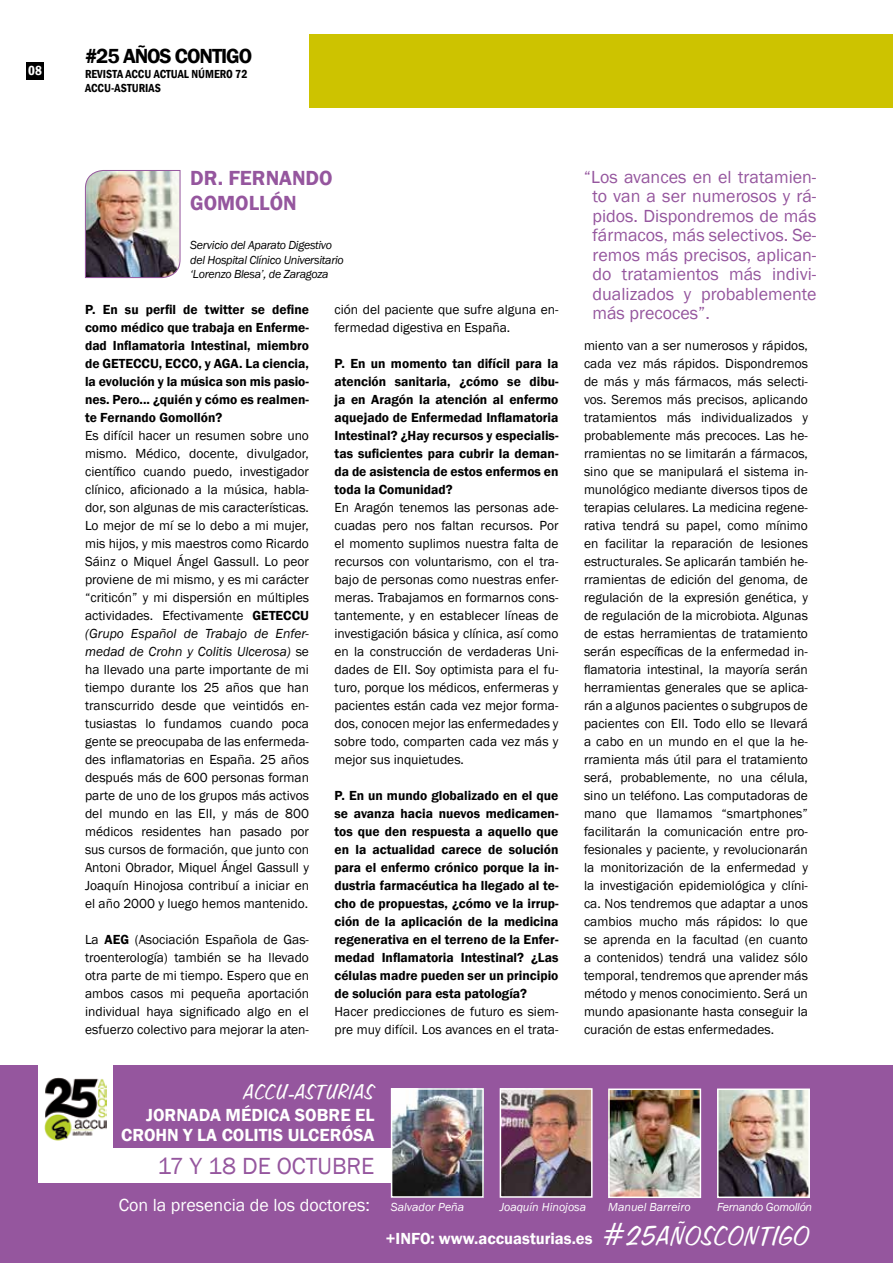
<style>
.page{position:relative;width:893px;height:1263px;background:#fff}
.page>*{position:absolute;margin:0;border:0;box-sizing:border-box;transform-origin:0 0}
.t1{font:30.75px "Freehand 575 BT Regular B";color:#fff}
.t2{font:24px "Franklin Gothic";letter-spacing:-.005em;color:#95569e}
.t3{font:24px "Freehand 575 BT Regular B";color:#fff}
.t4{font:600 21px/25.2px "Franklin Gothic";color:#95569e}
.t5{font:600 21px "Franklin Gothic";color:#000}
.t6{font:18px/19.5px "Franklin Gothic";color:#95569e;text-align:justify}
.t7{font:600 18px "Franklin Gothic";color:#fff}
.t8{font:18px "Franklin Gothic";color:#fff}
.t9{font:600 16.5px "Franklin Gothic";color:#fff}
.t10{font:13.5px/18px "Franklin Gothic";color:#000;text-align:justify}
.t11{font:600 13.5px/18px "Franklin Gothic";color:#000;text-align:justify}
.t12{font:600 condensed 13.5px "Franklin Gothic";color:#fff}
.t13{font:italic 12px/14.4px "Franklin Gothic";letter-spacing:-.025em;color:#000}
.t14{font:600 condensed 12px/14.4px "Franklin Gothic";color:#000}
.t15{font:italic 12px "Franklin Gothic";color:#fff}
.t16{font:italic 12px "Franklin Gothic";letter-spacing:-.025em;color:#fff}
.s1{font-weight:600}
.s2{font-style:italic}
.s3{font-style:italic;font-size:12px}
</style>
<div class="page">
<div style="left:309px;top:34px;width:584px;height:73px;background:#cdc300"></div>
<div style="left:27px;top:62px;width:17px;height:17px;background:#000"></div>
<img style="left:85px;top:170px;width:96px;height:108px">
<div style="left:0;top:1065px;width:893px;height:198px;background:#95569e"></div>
<div style="left:38px;top:1148px;width:357px;height:34px;background:#fff"></div>
<img style="left:394px;top:1091px;width:87px;height:104px">
<div style="left:391px;top:1088px;width:93px;height:110px;border:2px solid #fff"></div>
<img style="left:503px;top:1091px;width:87px;height:104px">
<div style="left:500px;top:1088px;width:93px;height:110px;border:2px solid #fff"></div>
<img style="left:611px;top:1091px;width:87px;height:104px">
<div style="left:608px;top:1088px;width:93px;height:110px;border:2px solid #fff"></div>
<img style="left:720px;top:1091px;width:87px;height:104px">
<div style="left:717px;top:1088px;width:93px;height:110px;border:2px solid #fff"></div>
<div style="left:38px;top:1061px;width:75px;height:100px;background:#fff"></div>
<img style="left:45px;top:1077px;width:61px;height:64px">
<p class="t12" style="left:28px;top:62px;width:15px">08</p>
<h3 class="t5" style="left:85px;top:44px;width:51px">#25 años</h3>
<h3 class="t5" style="left:175px;top:44px;width:12px">contigo</h3>
<p class="t14" style="left:85px;top:67px;width:24px">REVISTA</p>
<p class="t14" style="left:85px;top:67px;width:164px;text-indent:40px">ACCU ACTUAL NÚMERO 72<br>ACCU-ASTURIAS</p>
<h3 class="t4" style="left:190px;top:165px;width:64px">Dr. Fernando<br>Gomo</h3>
<h3 class="t4" style="left:249px;top:191px;width:35px">llón</h3>
<p class="t13" style="left:190px;top:238px;width:155px">Servicio del Aparato Digestivo del Hospital Clínico Universitario ‘Lorenzo Blesa’, de Zaragoza</p>
<p class="t11" style="left:85px;top:301px;width:225px">P. En su perfil de twitter se define como médico que trabaja en Enferme&shy;dad Inflamatoria Intestinal, miembro de GETECCU, ECCO, y AGA. La ciencia, la evolución y la música son mis pasio&shy;nes. Pero... ¿quién y cómo es realmen&shy;te Fernando Gomollón?</p>
<p class="t10" style="left:85px;top:427px;width:225px">Es difícil hacer un resumen sobre uno mismo. Médico, docente, divulgador, científico cuando puedo, investigador clínico, aficionado a la música, habla&shy;dor, son algunas de mis características.<br>Lo mejor de mí se lo debo a mi mujer, mis hijos, y mis maestros como Ricardo Sáinz o Miquel Ángel Gassull. Lo peor proviene de mi mismo, y es mi carácter “criticón” y mi dispersión en múltiples actividades. Efectivamente <span class="s1">GETECCU </span><span class="s2">(Grupo Español de Trabajo de Enfer&shy;medad de Crohn y Colitis Ulcerosa)</span> se ha llevado una parte importante de mi tiempo durante los 25 años que han transcurrido desde que veintidós en&shy;tusiastas lo fundamos cuando poca gente se preocupaba de las enfermeda&shy;des inflamatorias en España. 25 años después más de 600 personas forman parte de uno de los grupos más activos del mundo en las EII, y más de 800 médicos residentes han pasado por sus cursos de formación, que junto con Antoni Obrador, Miquel Ángel Gassull y Joaquín Hinojosa contribuí a iniciar en el año 2000 y luego hemos mantenido.</p>
<p class="t10" style="left:85px;top:931px;width:225px">La <span class="s1">AEG</span> (Asociación Española de Gas&shy;troenterología) también se ha llevado otra parte de mi tiempo. Espero que en ambos casos mi pequeña aportación individual haya significado algo en el esfuerzo colectivo para mejorar la aten-</p>
<p class="t10" style="left:334px;top:301px;width:225px">ción del paciente que sufre alguna en&shy;fermedad digestiva en España.</p>
<p class="t11" style="left:334px;top:355px;width:225px">P. En un momento tan difícil para la atención sanitaria, ¿cómo se dibu&shy;ja en Aragón la atención al enfermo aquejado de Enfermedad Inflamatoria Intestinal? ¿Hay recursos y especialis&shy;tas suficientes para cubrir la deman&shy;da de asistencia de estos enfermos en toda la Comunidad?</p>
<p class="t10" style="left:334px;top:499px;width:225px">En Aragón tenemos las personas ade&shy;cuadas pero nos faltan recursos. Por el momento suplimos nuestra falta de recursos con voluntarismo, con el tra&shy;bajo de personas como nuestras enfer&shy;meras. Trabajamos en formarnos cons&shy;tantemente, y en establecer líneas de investigación básica y clínica, así como en la construcción de verdaderas Uni&shy;dades de EII. Soy optimista para el fu&shy;turo, porque los médicos, enfermeras y pacientes están cada vez mejor forma&shy;dos, conocen mejor las enfermedades y sobre todo, comparten cada vez más y mejor sus inquietudes.</p>
<p class="t11" style="left:334px;top:786px;width:225px">P. En un mundo globalizado en el que se avanza hacia nuevos medicamen&shy;tos que den respuesta a aquello que en la actualidad carece de solución para el enfermo crónico porque la in&shy;dustria farmacéutica ha llegado al te&shy;cho de propuestas, ¿cómo ve la irrup&shy;ción de la aplicación de la medicina regenerativa en el terreno de la Enfer&shy;medad Inflamatoria Intestinal? ¿Las células madre pueden ser un principio de solución para esta patología?</p>
<p class="t10" style="left:334px;top:1003px;width:225px">Hacer predicciones de futuro es siem&shy;pre muy difícil. Los avances en el trata-</p>
<h2 class="t3" style="left:244px;top:1080px;width:132px">ACCU-ASTURIAS</h2>
<h3 class="t7" style="left:146px;top:1104px;width:12px">jornada</h3>
<h3 class="t7" style="left:226px;top:1104px;width:12px">médica</h3>
<h3 class="t7" style="left:295px;top:1104px;width:81px">sobre el</h3>
<h3 class="t7" style="left:121px;top:1123px;width:13px">crohn</h3>
<h3 class="t7" style="left:183px;top:1123px;width:79px">y la colitis</h3>
<h3 class="t7" style="left:288px;top:1123px;width:33px">ulcerósa</h3>
<h2 class="t2" style="left:157px;top:1151px;width:134px">17 y 18 de octu</h2>
<h2 class="t2" style="left:332px;top:1151px;width:29px">bre</h2>
<h3 class="t6" style="left:592px;top:167px;width:225px;text-indent:-8px">“Los avances en el tratamien&shy;to van a ser numerosos y rá&shy;pidos. Dispondremos de más fármacos, más selectivos. Se&shy;remos más precisos, aplican&shy;do tratamientos más indivi&shy;dualizados y probablemente más precoces”.</h3>
<p class="t10" style="left:584px;top:337px;width:225px">miento van a ser numerosos y rápidos, cada vez más rápidos. Dispondremos de más y más fármacos, más selecti&shy;vos. Seremos más precisos, aplicando tratamientos más individualizados y probablemente más precoces. Las he&shy;rramientas no se limitarán a fármacos, sino que se manipulará el sistema in&shy;munológico mediante diversos tipos de terapias celulares. La medicina regene&shy;rativa tendrá su papel, como mínimo en facilitar la reparación de lesiones estructurales. Se aplicarán también he&shy;rramientas de edición del genoma, de regulación de la expresión genética, y de regulación de la microbiota. Algunas de estas herramientas de tratamiento serán específicas de la enfermedad in&shy;flamatoria intestinal, la mayoría serán herramientas generales que se aplica&shy;rán a algunos pacientes o subgrupos de pacientes con EII. Todo ello se llevará a cabo en un mundo en el que la he&shy;rramienta más útil para el tratamiento será, probablemente, no una célula, sino un teléfono. Las computadoras de mano que llamamos “smartphones” facilitarán la comunicación entre pro&shy;fesionales y paciente, y revolucionarán la monitorización de la enfermedad y la investigación epidemiológica y clíni&shy;ca. Nos tendremos que adaptar a unos cambios mucho más rápidos: lo que se aprenda en la facultad (en cuanto a contenidos) tendrá una validez sólo temporal, tendremos que aprender más método y menos conocimiento. Será un mundo apasionante hasta conseguir la curación de estas enfermedades.</p>
<h3 class="t8" style="left:119px;top:1194px;width:347px">Con la presencia de los doctores: <span class="s3">Salvador Peña</span></h3>
<p class="t15" style="left:500px;top:1200px;width:88px">Joaquín Hinojosa</p>
<p class="t15" style="left:608px;top:1200px;width:84px">Manuel Barreiro</p>
<p class="t16" style="left:717px;top:1200px;width:97px">Fernando Gomollón</p>
<h1 class="t1" style="left:603px;top:1220px;width:209px">#25AÑOSCONTIGO</h1>
<p class="t9" style="left:386px;top:1228px;width:208px">+INFO: www.accuasturias.es</p>
</div>
